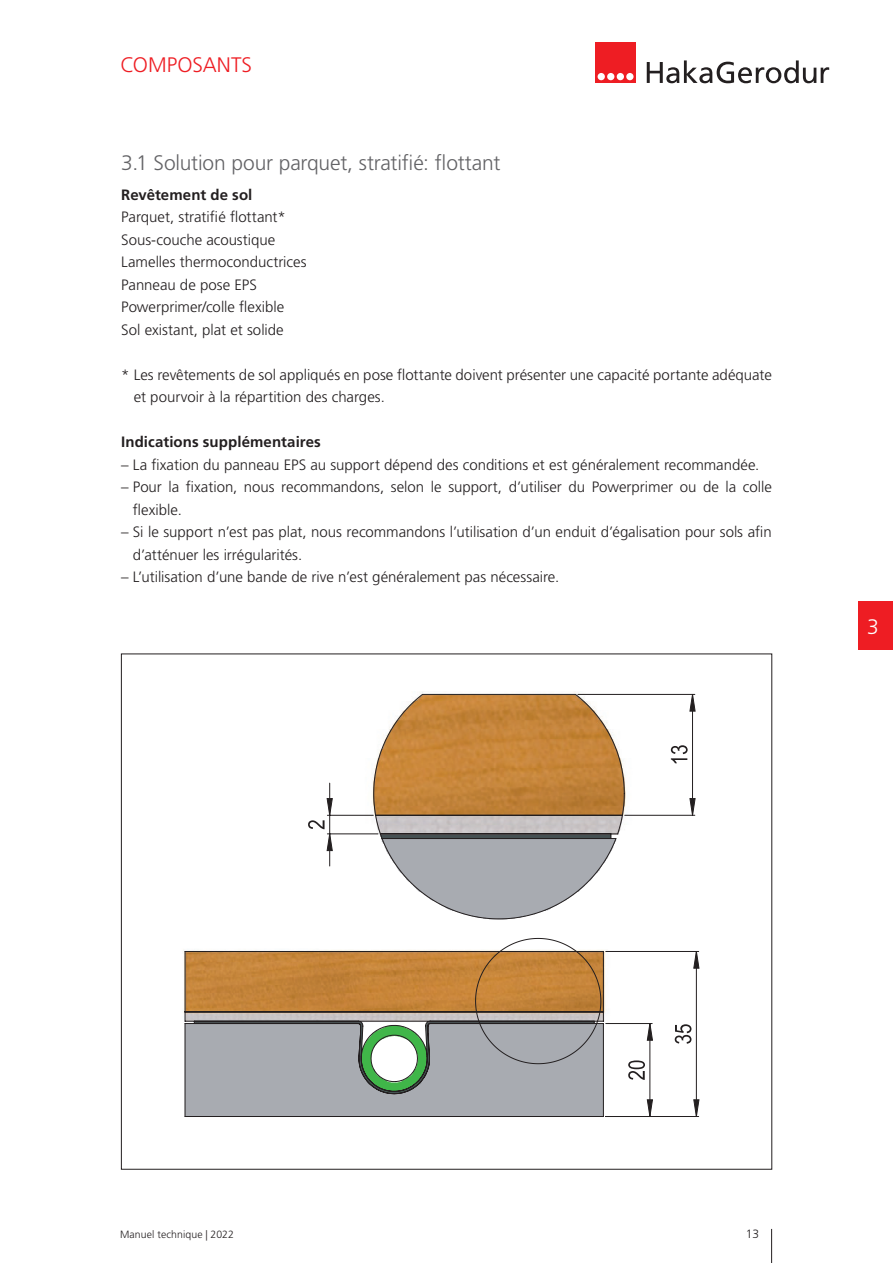
<style>
.page{position:relative;width:893px;height:1263px;background:#fff}
.page>*{position:absolute;margin:0;border:0;box-sizing:border-box;transform-origin:0 0}
.t1{font:300 21px "Frutiger LT Std";letter-spacing:-.01em;color:#636366}
.t2{font:300 21px "Frutiger LT Std";color:#ee1d23}
.t3{font:300 21px "Frutiger LT Std";color:#fff}
.t4{font:300 15px/22.5px "Frutiger LT Std";color:#231f20}
.t5{font:700 15px "Frutiger LT Std";letter-spacing:.005em;color:#231f20}
.t6{font:300 12px "Frutiger LT Std";color:#231f20}
.t7{font:300 10.5px "Frutiger LT Std";letter-spacing:.01em;color:#231f20}
</style>
<div class="page">
<hr style="left:771px;top:1229px;width:1px;height:34px;background:#231f20">
<div style="left:858px;top:602px;width:35px;height:48px;background:#ee1d23"></div>
<img style="left:320px;top:692px;width:358px;height:276px">
<hr style="left:710px;top:1206px;width:62px;height:1px;background:#231f20">
<hr style="left:710px;top:1216px;width:62px;height:1px;background:#231f20">
<hr style="left:710px;top:1236px;width:62px;height:1px;background:#231f20">
<hr style="left:497px;top:1216px;width:102px;height:1px;background:#231f20">
<hr style="left:497px;top:1206px;width:102px;height:1px;background:#231f20">
<hr style="left:497px;top:1226px;width:102px;height:1px;background:#231f20">
<hr style="left:599px;top:1206px;width:111px;height:1px;background:#231f20">
<hr style="left:599px;top:1216px;width:111px;height:1px;background:#231f20">
<hr style="left:599px;top:1226px;width:111px;height:1px;background:#231f20">
<hr style="left:710px;top:1196px;width:62px;height:1px;background:#231f20">
<hr style="left:892px;top:654px;width:1px;height:515px;background:#231f20">
<hr style="left:121px;top:1262px;width:651px;height:1px;background:#231f20">
<hr style="left:487px;top:1196px;width:223px;height:1px;background:#231f20">
<svg style="left:475px;top:938px;width:126px;height:13px"></svg>
<hr style="left:327px;top:833px;width:51px;height:1px;background:#231f20">
<hr style="left:327px;top:815px;width:46px;height:1px;background:#231f20">
<hr style="left:329px;top:834px;width:1px;height:32px;background:#231f20">
<hr style="left:329px;top:783px;width:1px;height:32px;background:#231f20">
<hr style="left:606px;top:951px;width:93px;height:1px;background:#231f20">
<hr style="left:606px;top:1023px;width:46px;height:1px;background:#231f20">
<hr style="left:606px;top:1116px;width:46px;height:1px;background:#231f20">
<hr style="left:578px;top:694px;width:117px;height:1px;background:#231f20">
<hr style="left:625px;top:815px;width:70px;height:1px;background:#231f20">
<svg style="left:308px;top:798px;width:25px;height:53px"></svg>
<svg style="left:628px;top:694px;width:72px;height:423px"></svg>
<svg style="left:184px;top:951px;width:420px;height:166px;background:#ac997f"></svg>
<svg style="left:373px;top:694px;width:252px;height:225px"></svg>
<hr style="left:422px;top:694px;width:153px;height:1px;background:#231f20">
<hr style="left:376px;top:815px;width:246px;height:1px;background:#231f20">
<hr style="left:380px;top:833px;width:238px;height:1px;background:#231f20">
<hr style="left:382px;top:838px;width:234px;height:1px;background:#231f20">
<div style="left:595px;top:43px;width:41px;height:40px;background:#ee1d23"></div>
<div style="left:626px;top:73px;width:8px;height:7px;background:#fff;border-radius:50%"></div>
<div style="left:598px;top:73px;width:7px;height:7px;background:#fff;border-radius:50%"></div>
<div style="left:607px;top:73px;width:7px;height:7px;background:#fff;border-radius:50%"></div>
<div style="left:617px;top:73px;width:7px;height:7px;background:#fff;border-radius:50%"></div>
<svg style="left:647px;top:60px;width:182px;height:23px"></svg>
<h1 class="t2" style="left:120px;top:53px;width:133px">COMPOSANTS</h1>
<h1 class="t1" style="left:121px;top:150px;width:381px">3.1 Solution pour parquet, stratifié: flottant</h1>
<p class="t5" style="left:121px;top:185px;width:133px">Revêtement de sol</p>
<p class="t4" style="left:121px;top:206px;width:187px">Parquet, stratifié flottant*<br>Sous-couche acoustique<br>Lamelles thermoconductrices<br>Panneau de pose EPS<br>Powerprimer/colle flexible<br>Sol existant, plat et solide</p>
<p class="t4" style="left:134px;top:363px;width:640px;text-indent:-13px">* Les revêtements de sol appliqués en pose flottante doivent présenter une capacité portante adéquate et pourvoir à la répartition des charges.</p>
<p class="t5" style="left:121px;top:433px;width:201px">Indications supplémentaires</p>
<p class="t4" style="left:121px;top:453px;width:640px">– La fixation du panneau EPS au support dépend des conditions et est généralement recommandée.</p>
<p class="t4" style="left:133px;top:476px;width:640px;text-indent:-12px">– Pour la fixation, nous recommandons, selon le support, d’utiliser du Powerprimer ou de la colle flexible.</p>
<p class="t4" style="left:133px;top:521px;width:640px;text-indent:-12px">– Si le support n’est pas plat, nous recommandons l’utilisation d’un enduit d’égalisation pour sols afin d’atténuer les irrégularités.</p>
<p class="t4" style="left:121px;top:566px;width:440px">– L’utilisation d’une bande de rive n’est généralement pas nécessaire.</p>
<h1 class="t3" style="left:867px;top:614px;width:13px">3</h1>
<p class="t7" style="left:120px;top:1229px;width:115px">Manuel technique | 2022</p>
<p class="t6" style="left:746px;top:1227px;width:15px">13</p>
</div>
